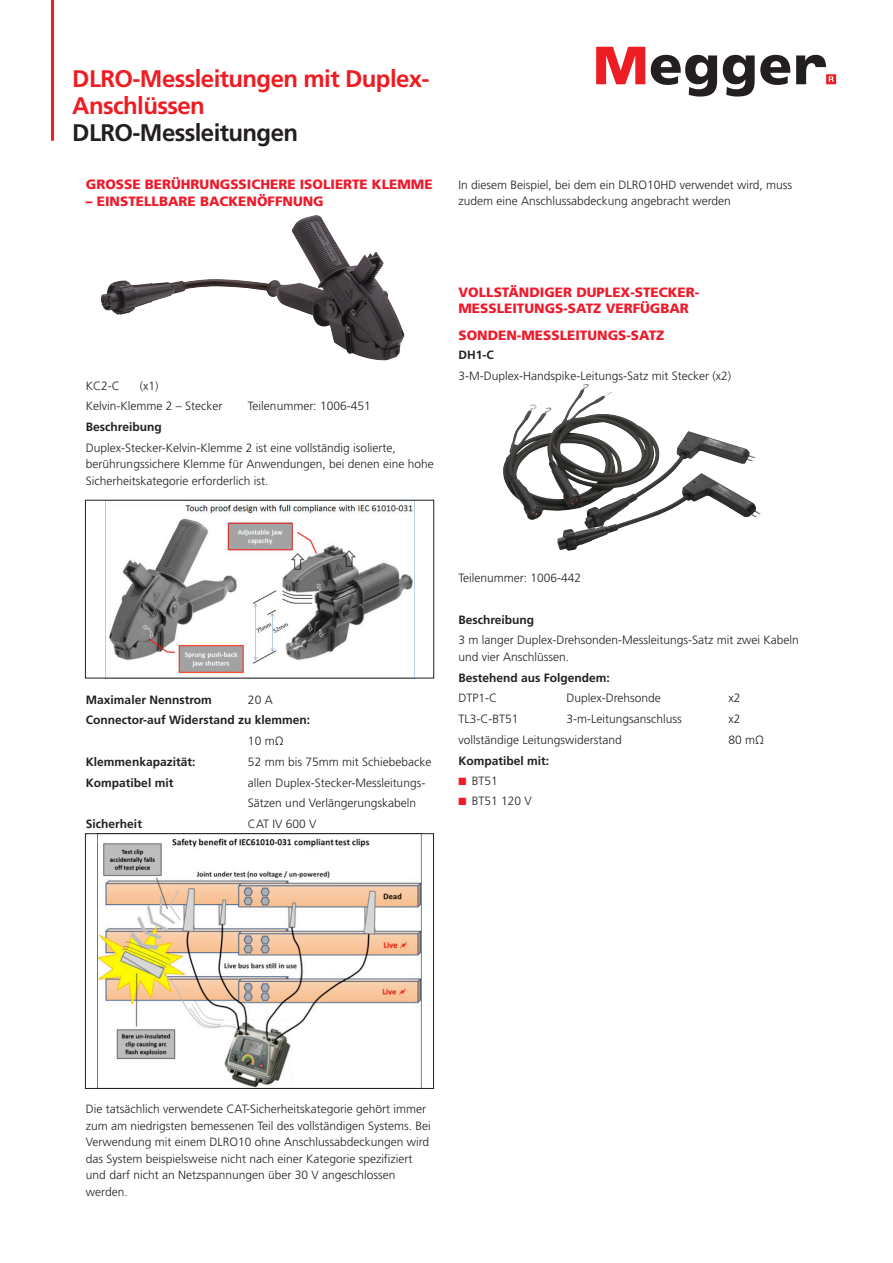
<style>
.page{position:relative;width:893px;height:1263px;background:#fff}
.page>*{position:absolute;margin:0;border:0;box-sizing:border-box;transform-origin:0 0}
.t1{font:700 24px/27px "Frutiger LT Pro";letter-spacing:-.025em;color:#ee1d23}
.t2{font:700 24px "Frutiger LT Pro";letter-spacing:-.025em;color:#231f20}
.Primary_Section_Head{font:900 13.5px/16.5px "Frutiger LT Pro";color:#ee1b2c}
.Body_Content{font:300 12px/16.5px "Frutiger LT Pro";color:#231f20}
.Body_Content-2{font:700 12px "Frutiger LT Pro";color:#231f20}
.s1{color:#ee1b2c}
</style>
<div class="page">
<hr style="left:51px;top:0;width:3px;height:141px;background:#ee1d23">
<svg style="left:596px;top:47px;width:49px;height:37px"></svg>
<svg style="left:651px;top:55px;width:66px;height:42px"></svg>
<svg style="left:723px;top:55px;width:67px;height:42px"></svg>
<svg style="left:796px;top:55px;width:40px;height:29px"></svg>
<img style="left:100px;top:215px;width:305px;height:146px">
<img style="left:98px;top:835px;width:323px;height:252px">
<div style="left:85px;top:833px;width:349px;height:256px;border:1px solid #231f20"></div>
<img style="left:105px;top:502px;width:309px;height:174px">
<div style="left:85px;top:500px;width:349px;height:178px;border:1px solid #231f20"></div>
<img style="left:503px;top:384px;width:158px;height:136px">
<h1 class="t1" style="left:72px;top:65px;width:359px">DLRO-Messleitungen mit Duplex-<br>Anschlüssen</h1>
<h1 class="t2" style="left:72px;top:118px;width:227px">DLRO-Messleitungen</h1>
<p class="Primary_Section_Head" style="left:86px;top:176px;width:348px">GROSSE BERÜHRUNGSSICHERE ISOLIERTE KLEMME</p>
<p class="Primary_Section_Head" style="left:86px;top:193px;width:239px">– EINSTELLBARE BACKENÖFFNUNG</p>
<p class="Body_Content" style="left:458px;top:176px;width:335px">In diesem Beispiel, bei dem ein DLRO10HD verwendet wird, muss zudem eine Anschlussabdeckung angebracht werden</p>
<p class="Body_Content" style="left:86px;top:377px;width:36px">KC2-C</p>
<p class="Body_Content" style="left:140px;top:377px;width:20px">(x1)</p>
<p class="Body_Content" style="left:86px;top:398px;width:138px">Kelvin-Klemme 2 – Stecker</p>
<p class="Body_Content" style="left:248px;top:398px;width:124px">Teilenummer: 1006-451</p>
<p class="Body_Content-2" style="left:86px;top:420px;width:77px">Beschreibung</p>
<p class="Body_Content" style="left:86px;top:440px;width:349px">Duplex-Stecker-Kelvin-Klemme 2 ist eine vollständig isolierte, berührungssichere Klemme für Anwendungen, bei denen eine hohe<br>Sicherheitskategorie erforderlich ist.</p>
<p class="Primary_Section_Head" style="left:458px;top:284px;width:242px">VOLLSTÄNDIGER DUPLEX-STECKER-<br>MESSLEITUNGS-SATZ VERFÜGBAR</p>
<p class="Primary_Section_Head" style="left:458px;top:327px;width:208px">SONDEN-MESSLEITUNGS-SATZ</p>
<p class="Body_Content-2" style="left:458px;top:348px;width:37px">DH1-C</p>
<p class="Body_Content" style="left:458px;top:367px;width:274px">3-M-Duplex-Handspike-Leitungs-Satz mit Stecker (x2)</p>
<p class="Body_Content-2" style="left:86px;top:692px;width:127px">Maximaler Nennstrom</p>
<p class="Body_Content" style="left:248px;top:691px;width:26px">20 A</p>
<p class="Body_Content-2" style="left:86px;top:713px;width:226px">Connector-auf Widerstand zu klemmen:</p>
<p class="Body_Content" style="left:248px;top:733px;width:37px">10 mΩ</p>
<p class="Body_Content-2" style="left:86px;top:755px;width:111px">Klemmenkapazität:</p>
<p class="Body_Content" style="left:248px;top:754px;width:185px">52 mm bis 75mm mit Schiebebacke</p>
<p class="Body_Content-2" style="left:86px;top:775px;width:89px">Kompatibel mit</p>
<p class="Body_Content" style="left:248px;top:774px;width:179px">allen Duplex-Stecker-Messleitungs-</p>
<p class="Body_Content" style="left:248px;top:795px;width:170px">Sätzen und Verlängerungskabeln</p>
<p class="Body_Content-2" style="left:86px;top:817px;width:58px">Sicherheit</p>
<p class="Body_Content" style="left:248px;top:816px;width:70px">CAT IV 600 V</p>
<p class="Body_Content" style="left:458px;top:570px;width:124px">Teilenummer: 1006-442</p>
<p class="Body_Content-2" style="left:458px;top:612px;width:77px">Beschreibung</p>
<p class="Body_Content" style="left:458px;top:632px;width:342px">3 m langer Duplex-Drehsonden-Messleitungs-Satz mit zwei Kabeln und vier Anschlüssen.</p>
<p class="Body_Content-2" style="left:458px;top:670px;width:153px">Bestehend aus Folgendem:</p>
<p class="Body_Content" style="left:458px;top:690px;width:40px">DTP1-C</p>
<p class="Body_Content" style="left:566px;top:690px;width:96px">Duplex-Drehsonde</p>
<p class="Body_Content" style="left:728px;top:690px;width:13px">x2</p>
<p class="Body_Content" style="left:458px;top:711px;width:62px">TL3-C-BT51</p>
<p class="Body_Content" style="left:566px;top:711px;width:117px">3-m-Leitungsanschluss</p>
<p class="Body_Content" style="left:728px;top:711px;width:13px">x2</p>
<p class="Body_Content" style="left:458px;top:731px;width:165px">vollständige Leitungswiderstand</p>
<p class="Body_Content" style="left:728px;top:731px;width:37px">80 mΩ</p>
<p class="Body_Content-2" style="left:458px;top:753px;width:92px">Kompatibel mit:</p>
<p class="Body_Content" style="left:458px;top:773px;width:41px"><span class="s1">■</span> BT51</p>
<p class="Body_Content" style="left:458px;top:792px;width:75px"><span class="s1">■</span> BT51 120 V</p>
<p class="Body_Content" style="left:86px;top:1101px;width:346px">Die tatsächlich verwendete CAT-Sicherheitskategorie gehört immer zum am niedrigsten bemessenen Teil des vollständigen Systems. Bei Verwendung mit einem DLRO10 ohne Anschlussabdeckungen wird das System beispielsweise nicht nach einer Kategorie spezifiziert und darf nicht an Netzspannungen über 30 V angeschlossen werden.</p>
</div>
